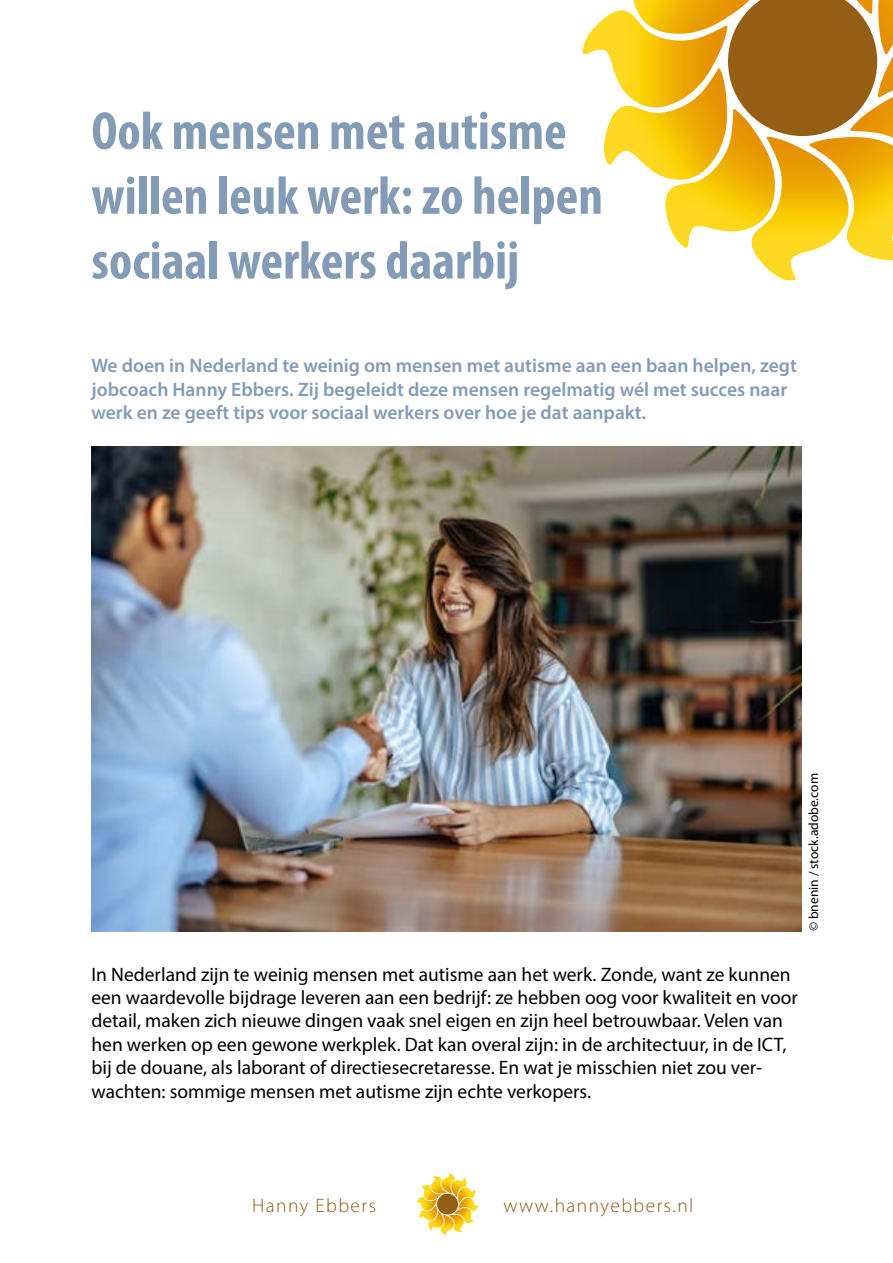
<style>
.page{position:relative;width:893px;height:1263px;background:#fff}
.page>*{position:absolute;margin:0;border:0;box-sizing:border-box;transform-origin:0 0}
.t1{font:700 condensed 54px/64.8px "Myriad Pro";color:#839bb7}
.t2{font:19.5px/23.4px "Myriad Pro";color:#000}
.t3{font:600 19.5px/23.4px "Myriad Pro";color:#839bb7}
.t4{font:300 19.5px "Myriad Pro";letter-spacing:.075em;color:#855b13}
.t5{font:13.5px "Myriad Pro";color:#000}
</style>
<div class="page">
<svg style="left:417px;top:1173px;width:61px;height:62px"></svg>
<img style="left:91px;top:446px;width:710px;height:485px">
<svg style="left:582px;top:0;width:311px;height:280px"></svg>
<h1 class="t1" style="left:91px;top:97px;width:513px">Ook mensen met autisme willen leuk werk: zo helpen sociaal werkers daarbij</h1>
<p class="t3" style="left:91px;top:353px;width:707px">We doen in Nederland te weinig om mensen met autisme aan een baan helpen, zegt jobcoach Hanny Ebbers. Zij begeleidt deze mensen regelmatig wél met succes naar werk en ze geeft tips voor sociaal werkers over hoe je dat aanpakt.</p>
<p class="t5" style="left:805px;top:931px;width:160px;rotate:-90deg">© bnenin / stock.adobe.com</p>
<p class="t2" style="left:91px;top:962px;width:708px">In Nederland zijn te weinig mensen met autisme aan het werk. Zonde, want ze kunnen een waardevolle bijdrage leveren aan een bedrijf: ze hebben oog voor kwaliteit en voor detail, maken zich nieuwe dingen vaak snel eigen en zijn heel betrouwbaar. Velen van hen werken op een gewone werkplek. Dat kan overal zijn: in de architectuur, in de ICT, bij de douane, als laborant of directiesecretaresse. En wat je misschien niet zou ver&shy;wachten: sommige mensen met autisme zijn echte verkopers.</p>
<p class="t4" style="left:252px;top:1194px;width:125px">Hanny Ebbers</p>
<p class="t4" style="left:504px;top:1194px;width:191px">www.hannyebbers.nl</p>
</div>
